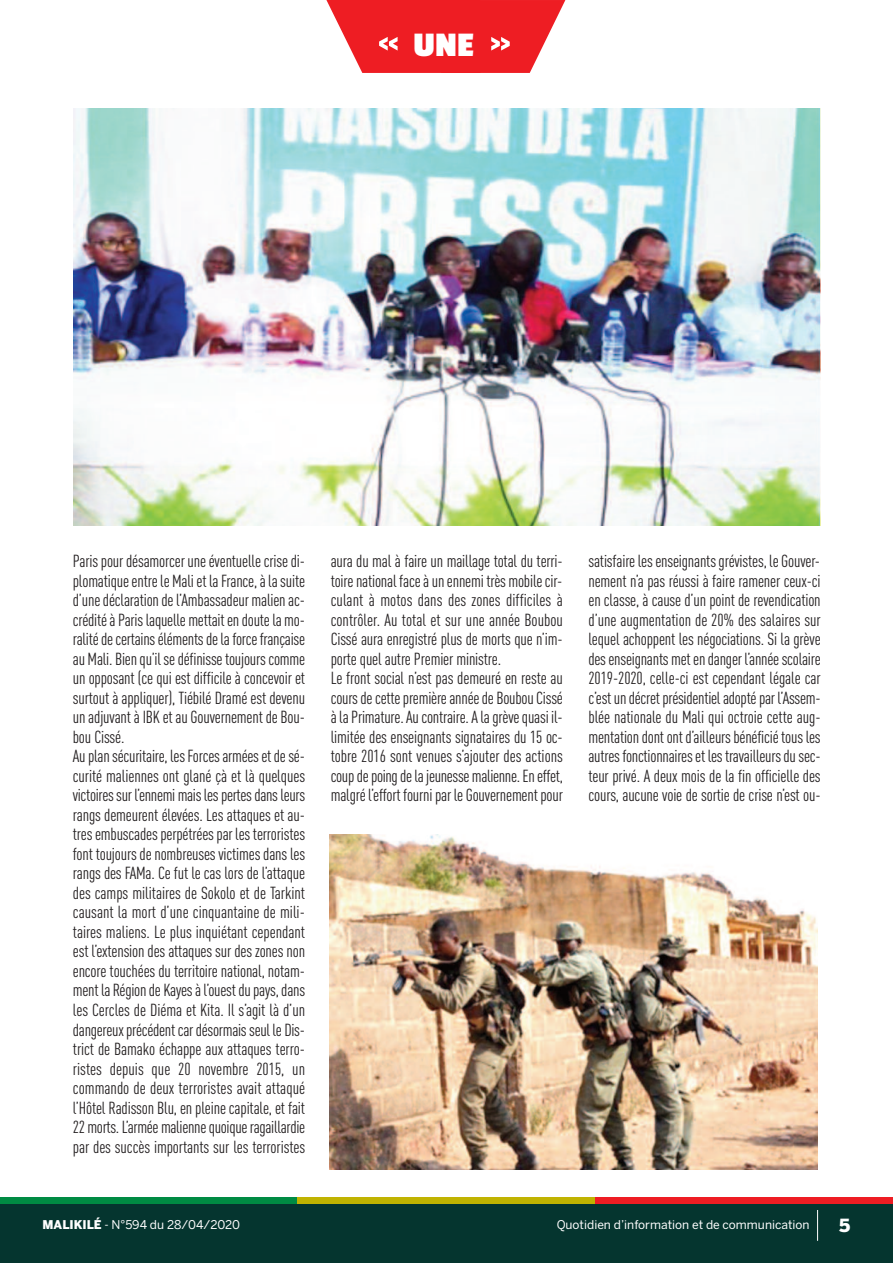
<style>
.page{position:relative;width:893px;height:1263px;background:#fff}
.page>*{position:absolute;margin:0;border:0;box-sizing:border-box;transform-origin:0 0}
.t1{font:700 36px "Passion One";color:#fff}
.t2{font:900 18px "Benton Sans";color:#fff}
.t3{font:condensed 17.25px/19.5px "DIN Pro";letter-spacing:-.01em;color:#231f20}
.t4{font:12px "Benton Sans";color:#fff}
.s1{font-weight:900}
</style>
<div class="page">
<div style="left:0;top:1203px;width:893px;height:60px;background:#05352f"></div>
<div style="left:0;top:1197px;width:298px;height:6px;background:#008b43"></div>
<div style="left:298px;top:1197px;width:297px;height:6px;background:#c0b301"></div>
<div style="left:595px;top:1197px;width:297px;height:6px;background:#ee1d23"></div>
<hr style="left:817px;top:1210px;width:1px;height:31px;background:#fff">
<img style="left:73px;top:109px;width:748px;height:416px">
<img style="left:330px;top:834px;width:488px;height:335px">
<svg style="left:326px;top:0;width:239px;height:73px"></svg>
<h1 class="t1" style="left:413px;top:26px;width:62px">UNE</h1>
<p class="t3" style="left:73px;top:553px;width:234px">Paris pour désamorcer une éventuelle crise di&shy;plomatiqueentrele Maliet laFrance,àlasuite d’unedéclarationdel’Ambassadeur malienac&shy;créditéà Parislaquellemettaitendoutelamo&shy;ralitédecertainsélémentsdelaforcefrançaise au Mali. Bienqu’ilsedéfinissetoujourscomme un opposant (ce qui est difficile à concevoir et surtout à appliquer), Tiébilé Dramé est devenu un adjuvant à IBK et au Gouvernement de Bou&shy;bou Cissé.<br>Auplansécuritaire, lesForcesarméesetdesé&shy;curité maliennes ont glané çà et là quelques victoiressur l’ennemimaislespertesdansleurs rangs demeurent élevées. Les attaques et au&shy;tres embuscades perpétrées par les terroristes font toujours de nombreuses victimes dans les rangs des FAMa. Ce fut le cas lors de l’attaque des camps militaires de Sokolo et de Tarkint causant la mort d’une cinquantaine de mili&shy;taires maliens. Le plus inquiétant cependant est l’extension des attaques sur des zones non encore touchées du territoire national, notam&shy;ment la Régionde Kayesàl’ouestdupays,dans les Cercles de Diéma et Kita. Il s’agit là d’un dangereuxprécédentcardésormaisseul le Dis&shy;trict de Bamako échappe aux attaques terro&shy;ristes depuis que 20 novembre 2015, un commando de deux terroristes avait attaqué l’Hôtel Radisson Blu, en pleine capitale, et fait 22morts.L’arméemaliennequoiqueragaillardie par des succès importants sur les terroristes</p>
<p class="t3" style="left:331px;top:553px;width:234px">aura du mal à faire un maillage total du terri&shy;toirenational faceàunennemi très mobilecir&shy;culant à motos dans des zones difficiles à contrôler. Au total et sur une année Boubou Cissé aura enregistré plus de morts que n’im&shy;porte quel autre Premier ministre.<br>Le front social n’est pas demeuré en reste au coursdecettepremièreannéede BoubouCissé àla Primature.Aucontraire.Alagrèvequasi il&shy;limitée des enseignants signataires du 15 oc&shy;tobre 2016 sont venues s’ajouter des actions coupdepoingdelajeunessemalienne.Eneffet, malgrél’effort fournipar le Gouvernementpour</p>
<p class="t3" style="left:588px;top:553px;width:234px;text-align:justify">satisfairelesenseignantsgrévistes, le Gouver&shy;nement n’a pas réussi à faire ramener ceux-ci en classe, à cause d’un point de revendication d’une augmentation de 20% des salaires sur lequel achoppent les négociations. Si la grève desenseignantsmetendanger l’annéescolaire 2019-2020, celle-ci est cependant légale car c’estundécretprésidentieladoptépar l’Assem&shy;blée nationale du Mali qui octroie cette aug&shy;mentationdontontd’ailleursbénéficiétousles autresfonctionnaireset lestravailleursdusec&shy;teur privé. A deux mois de la fin officielle des cours, aucune voie de sortie de crise n’est ou-</p>
<p class="t4" style="left:43px;top:1218px;width:199px"><span class="s1">MALIKILÉ</span> - N°594 du 28/04/2020</p>
<p class="t4" style="left:557px;top:1218px;width:254px">Quotidien d’information et de communication</p>
<p class="t2" style="left:839px;top:1215px;width:13px">5</p>
</div>
